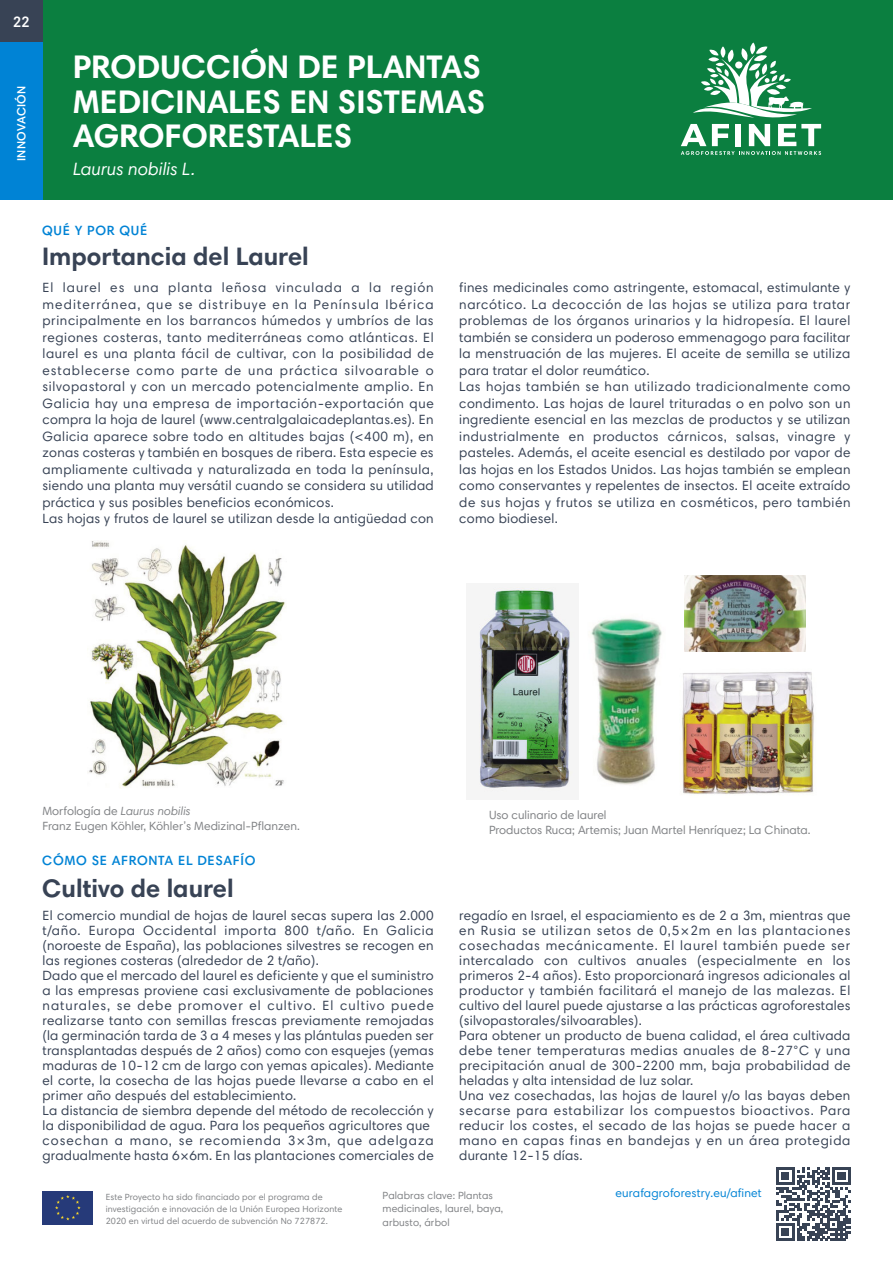
<style>
.page{position:relative;width:893px;height:1263px;background:#fff}
.page>*{position:absolute;margin:0;border:0;box-sizing:border-box;transform-origin:0 0}
.t1{font:700 33px/34.5px "Harmonia Sans Pro Cyr";color:#fff}
.t2{font:700 25.5px "Harmonia Sans Pro Cyr";color:#384355}
.t3{font:italic 18px "Harmonia Sans Pro Cyr";color:#fff}
.t4{font:600 15px "Harmonia Sans Pro Cyr";color:#fff}
.t5{font:13.5px/15px "Harmonia Sans Pro Cyr";letter-spacing:.025em;color:#384355}
.t6{font:600 13.5px "Harmonia Sans Pro Cyr";letter-spacing:.05em;color:#0083d5}
.t7{font:12px/15px "Harmonia Sans Pro Cyr";color:#808285}
.t8{font:12px "Harmonia Sans Pro Cyr";letter-spacing:.015em;color:#0083d5}
.t9{font:600 12px "Harmonia Sans Pro Cyr";letter-spacing:.025em;color:#fff}
.t10{font:10.5px/13.5px "Harmonia Sans Pro Cyr";letter-spacing:.01em;color:#808285}
.t11{font:9px/12px "Harmonia Sans Pro Cyr";letter-spacing:.015em;color:#808285}
.s1{font-style:italic}
</style>
<div class="page">
<div style="left:0;top:0;width:893px;height:200px;background:#0b7f40"></div>
<img style="left:88px;top:541px;width:198px;height:247px">
<img style="left:479px;top:587px;width:96px;height:205px">
<img style="left:591px;top:618px;width:71px;height:167px">
<img style="left:684px;top:576px;width:121px;height:75px">
<img style="left:682px;top:672px;width:132px;height:123px">
<svg style="left:776px;top:1167px;width:74px;height:74px"></svg>
<svg style="left:681px;top:43px;width:140px;height:112px"></svg>
<div style="left:0;top:0;width:43px;height:43px;background:#384355"></div>
<div style="left:0;top:43px;width:43px;height:157px;background:#0083d5"></div>
<div style="left:42px;top:1191px;width:51px;height:34px;background:#263a79"></div>
<svg style="left:55px;top:1195px;width:26px;height:25px"></svg>
<p class="t4" style="left:13px;top:16px;width:19px">22</p>
<p class="t9" style="left:17px;top:161px;width:77px;rotate:-90deg">INNOVACIÓN</p>
<h1 class="t1" style="left:73px;top:54px;width:414px">PRODUCCIÓN DE PLANTAS<br>MEDICINALES EN SISTEMAS<br>AGROFORESTALES</h1>
<h3 class="t3" style="left:73px;top:162px;width:124px">Laurus nobilis L.</h3>
<p class="t6" style="left:42px;top:225px;width:107px">QUÉ Y POR QUÉ</p>
<h2 class="t2" style="left:42px;top:247px;width:268px">Importancia del Laurel</h2>
<p class="t5" style="left:43px;top:281px;width:393px;line-height:16.5px">El laurel es una planta leñosa vinculada a la región mediterránea, que se distribuye en la Península Ibérica principalmente en los barrancos húmedos y umbríos de las regiones costeras, tanto mediterráneas como atlánticas. El laurel es una planta fácil de cultivar, con la posibilidad de establecerse como parte de una práctica silvoarable o silvopastoral y con un mercado potencialmente amplio. En Galicia hay una empresa de importación-exportación que compra la hoja de laurel (www.centralgalaicadeplantas.es). En Galicia aparece sobre todo en altitudes bajas (&lt;400 m), en zonas costeras y también en bosques de ribera. Esta especie es ampliamente cultivada y naturalizada en toda la península, siendo una planta muy versátil cuando se considera su utilidad práctica y sus posibles beneficios económicos.<br>Las hojas y frutos de laurel se utilizan desde la antigüedad con</p>
<p class="t5" style="left:459px;top:281px;width:393px;line-height:16.5px">fines medicinales como astringente, estomacal, estimulante y narcótico. La decocción de las hojas se utiliza para tratar problemas de los órganos urinarios y la hidropesía. El laurel también se considera un poderoso emmenagogo para facilitar la menstruación de las mujeres. El aceite de semilla se utiliza para tratar el dolor reumático.<br>Las hojas también se han utilizado tradicionalmente como condimento. Las hojas de laurel trituradas o en polvo son un ingrediente esencial en las mezclas de productos y se utilizan industrialmente en productos cárnicos, salsas, vinagre y pasteles. Además, el aceite esencial es destilado por vapor de las hojas en los Estados Unidos. Las hojas también se emplean como conservantes y repelentes de insectos. El aceite extraído de sus hojas y frutos se utiliza en cosméticos, pero también como biodiesel.</p>
<p class="t7" style="left:43px;top:804px;width:259px">Morfología de <span class="s1">Laurus nobilis<br></span>Franz Eugen Köhler, Köhler’s Medizinal-Pflanzen.</p>
<p class="t7" style="left:489px;top:808px;width:323px">Uso culinario de laurel<br>Productos Ruca; Artemis; Juan Martel Henríquez; La Chinata.</p>
<p class="t6" style="left:42px;top:855px;width:215px">CÓMO SE AFRONTA EL DESAFÍO</p>
<h2 class="t2" style="left:42px;top:878px;width:193px">Cultivo de laurel</h2>
<p class="t5" style="left:43px;top:909px;width:393px">El comercio mundial de hojas de laurel secas supera las 2.000 t/año. Europa Occidental importa 800 t/año. En Galicia (noroeste de España), las poblaciones silvestres se recogen en las regiones costeras (alrededor de 2 t/año).<br>Dado que el mercado del laurel es deficiente y que el suministro a las empresas proviene casi exclusivamente de poblaciones naturales, se debe promover el cultivo. El cultivo puede realizarse tanto con semillas frescas previamente remojadas (la germinación tarda de 3 a 4 meses y las plántulas pueden ser transplantadas después de 2 años) como con esquejes (yemas maduras de 10-12 cm de largo con yemas apicales). Mediante el corte, la cosecha de las hojas puede llevarse a cabo en el primer año después del establecimiento.<br>La distancia de siembra depende del método de recolección y la disponibilidad de agua. Para los pequeños agricultores que cosechan a mano, se recomienda 3×3m, que adelgaza gradualmente hasta 6×6m. En las plantaciones comerciales de</p>
<p class="t5" style="left:459px;top:909px;width:393px">regadío en Israel, el espaciamiento es de 2 a 3m, mientras que en Rusia se utilizan setos de 0,5×2m en las plantaciones cosechadas mecánicamente. El laurel también puede ser intercalado con cultivos anuales (especialmente en los primeros 2-4 años). Esto proporcionará ingresos adicionales al productor y también facilitará el manejo de las malezas. El cultivo del laurel puede ajustarse a las prácticas agroforestales (silvopastorales/silvoarables).<br>Para obtener un producto de buena calidad, el área cultivada debe tener temperaturas medias anuales de 8-27°C y una precipitación anual de 300-2200 mm, baja probabilidad de heladas y alta intensidad de luz solar.<br>Una vez cosechadas, las hojas de laurel y/o las bayas deben secarse para estabilizar los compuestos bioactivos. Para reducir los costes, el secado de las hojas se puede hacer a mano en capas finas en bandejas y en un área protegida durante 12-15 días.</p>
<p class="t11" style="left:106px;top:1191px;width:238px">Este Proyecto ha sido financiado por el programa de investigación e innovación de la Unión Europea Horizonte<br>2020 en virtud del acuerdo de subvención No 727872.</p>
<p class="t10" style="left:383px;top:1189px;width:122px">Palabras clave: Plantas medicinales, laurel, baya, arbusto, árbol</p>
<p class="t8" style="left:616px;top:1188px;width:148px">eurafagroforestry.eu/afinet</p>
</div>
